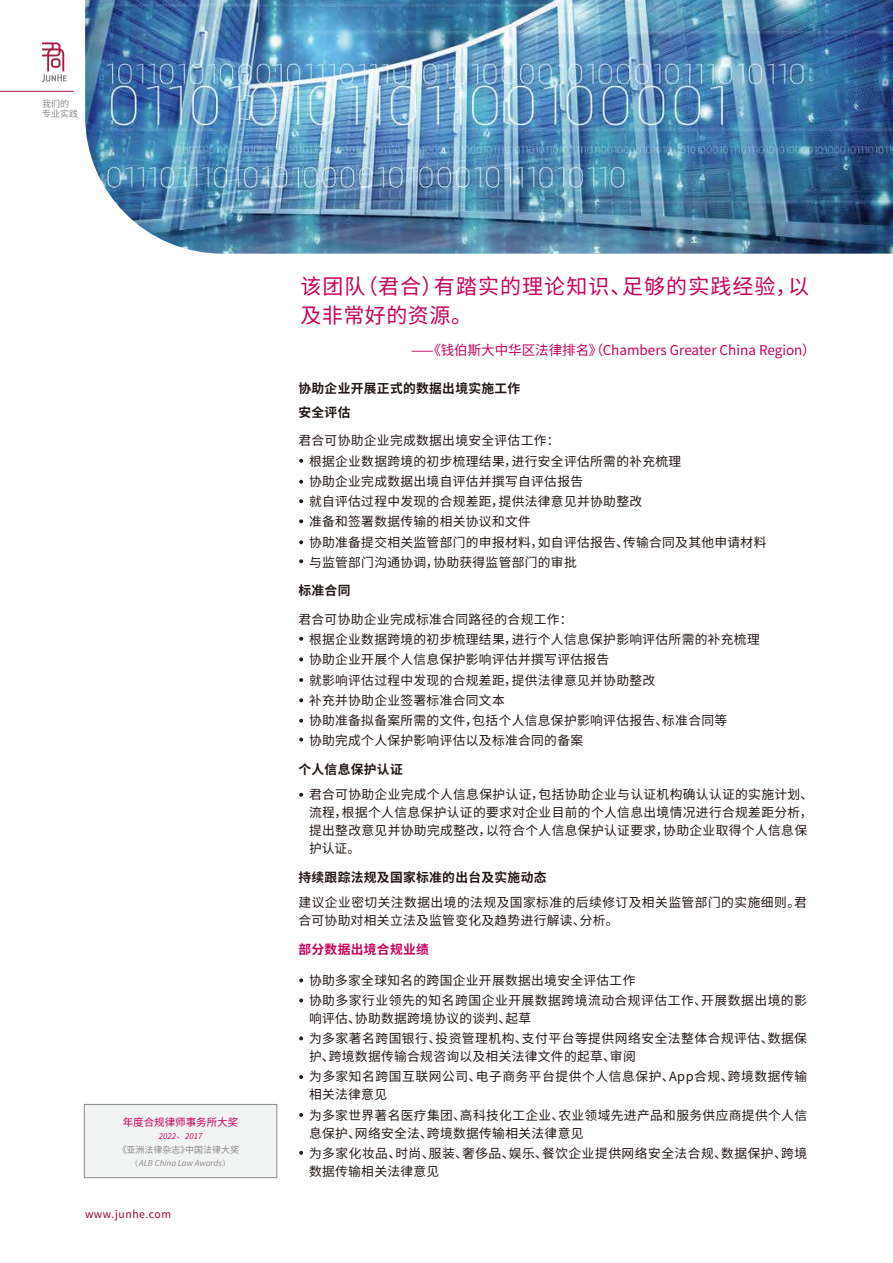
<style>
.page{position:relative;width:893px;height:1263px;background:#fff}
.page>*{position:absolute;margin:0;border:0;box-sizing:border-box;transform-origin:0 0}
.t1{font:21px/28.5px "Source Han Sans CN";letter-spacing:.05em;color:#c7005c}
.t2{font:13.5px "Source Han Sans CN";color:#c7005c}
.t3{font:12.75px/20.2px "Source Han Sans CN";letter-spacing:.025em;color:#221815}
.t4{font:12.75px/20.2px "Source Han Sans CN";letter-spacing:.045em;color:#221815}
.t5{font:700 12.75px/24px "Source Han Sans CN";letter-spacing:.025em;color:#221815}
.t6{font:700 12.75px "Source Han Sans CN";letter-spacing:.025em;color:#c7005c}
.t7{font:10.5px "Source Han Sans CN";letter-spacing:.05em;color:#930038}
.t8{font:10.5px "Source Han Sans CN";color:#c7005c}
.t9{font:9px/10.8px "Source Han Sans CN";color:#898989}
.t10{font:italic 9px "Source Sans Pro";color:#898989}
.t11{font:italic 9px "Source Sans Pro";color:#c7005c}
.s1{font-family:"Adobe Song Std";font-weight:300;font-style:normal}
</style>
<div class="page">
<svg style="left:42px;top:42px;width:25px;height:40px"></svg>
<hr style="left:0;top:91px;width:74px;height:1px;background:#a71e41">
<img style="left:85px;top:0;width:808px;height:254px">
<div style="left:84px;top:1104px;width:193px;height:74px;background:#f2f3f3;border:1px solid #898989"></div>
<svg style="left:299px;top:459px;width:4px;height:4px"></svg>
<svg style="left:299px;top:657px;width:4px;height:4px"></svg>
<svg style="left:299px;top:480px;width:4px;height:4px"></svg>
<svg style="left:299px;top:499px;width:4px;height:4px"></svg>
<svg style="left:299px;top:519px;width:4px;height:4px"></svg>
<svg style="left:299px;top:540px;width:4px;height:4px"></svg>
<svg style="left:299px;top:559px;width:4px;height:4px"></svg>
<svg style="left:299px;top:637px;width:4px;height:4px"></svg>
<svg style="left:299px;top:678px;width:4px;height:4px"></svg>
<svg style="left:299px;top:698px;width:4px;height:4px"></svg>
<svg style="left:299px;top:719px;width:4px;height:4px"></svg>
<svg style="left:299px;top:737px;width:4px;height:4px"></svg>
<svg style="left:299px;top:793px;width:4px;height:4px"></svg>
<svg style="left:299px;top:978px;width:4px;height:4px"></svg>
<svg style="left:299px;top:998px;width:4px;height:4px"></svg>
<svg style="left:299px;top:1036px;width:4px;height:4px"></svg>
<svg style="left:299px;top:1075px;width:4px;height:4px"></svg>
<svg style="left:299px;top:1113px;width:4px;height:4px"></svg>
<svg style="left:299px;top:1151px;width:4px;height:4px"></svg>
<p class="t9" style="left:42px;top:98px;width:37px">我们的专业实践</p>
<p class="t8" style="left:123px;top:1116px;width:117px">年度合规律师事务所大奖</p>
<p class="t11" style="left:159px;top:1131px;width:45px">2022<span class="s1">、</span>2017</p>
<p class="t9" style="left:118px;top:1144px;width:123px">《亚洲法律杂志》中国法律大奖</p>
<p class="t10" style="left:130px;top:1158px;width:102px"><span class="s1">（</span>ALB China Law Awards<span class="s1">）</span></p>
<p class="t7" style="left:85px;top:1208px;width:88px">www.junhe.com</p>
<h1 class="t1" style="left:300px;top:273px;width:510px">该团队（君合）有踏实的理论知识、足够的实践经验，以及非常好的资源。</h1>
<p class="t2" style="left:411px;top:342px;width:406px">⸺《钱伯斯大中华区法律排名》（Chambers Greater China Region）</p>
<p class="t5" style="left:298px;top:376px;width:223px">协助企业开展正式的数据出境实施工作安全评估</p>
<p class="t3" style="left:309px;top:431px;width:459px;text-indent:-11px">君合可协助企业完成数据出境安全评估工作：<br>根据企业数据跨境的初步梳理结果，进行安全评估所需的补充梳理<br>协助企业完成数据出境自评估并撰写自评估报告<br>就自评估过程中发现的合规差距，提供法律意见并协助整改<br>准备和签署数据传输的相关协议和文件<br>协助准备提交相关监管部门的申报材料，如自评估报告、传输合同及其他申请材料与监管部门沟通协调，协助获得监管部门的审批</p>
<p class="t5" style="left:298px;top:579px;width:53px">标准合同</p>
<p class="t3" style="left:309px;top:609px;width:452px;text-indent:-11px">君合可协助企业完成标准合同路径的合规工作：<br>根据企业数据跨境的初步梳理结果，进行个人信息保护影响评估所需的补充梳理协助企业开展个人信息保护影响评估并撰写评估报告<br>就影响评估过程中发现的合规差距，提供法律意见并协助整改<br>补充并协助企业签署标准合同文本<br>协助准备拟备案所需的文件，包括个人信息保护影响评估报告、标准合同等<br>协助完成个人保护影响评估以及标准合同的备案</p>
<p class="t5" style="left:298px;top:757px;width:106px">个人信息保护认证</p>
<p class="t3" style="left:309px;top:786px;width:506px;line-height:18px">君合可协助企业完成个人信息保护认证，包括协助企业与认证机构确认认证的实施计划、流程，根据个人信息保护认证的要求对企业目前的个人信息出境情况进行合规差距分析，提出整改意见并协助完成整改，以符合个人信息保护认证要求，协助企业取得个人信息保护认证。</p>
<p class="t5" style="left:298px;top:865px;width:249px">持续跟踪法规及国家标准的出台及实施动态</p>
<p class="t3" style="left:298px;top:894px;width:510px;line-height:18px">建议企业密切关注数据出境的法规及国家标准的后续修订及相关监管部门的实施细则。君合可协助对相关立法及监管变化及趋势进行解读、分析。</p>
<p class="t6" style="left:298px;top:942px;width:132px">部分数据出境合规业绩</p>
<p class="t3" style="left:309px;top:970px;width:499px">协助多家全球知名的跨国企业开展数据出境安全评估工作<br>协助多家行业领先的知名跨国企业开展数据跨境流动合规评估工作、开展数据出境的影</p>
<p class="t3" style="left:309px;top:1008px;width:499px">响评估、协助数据跨境协议的谈判、起草<br>为多家著名跨国银行、投资管理机构、支付平台等提供网络安全法整体合规评估、数据保</p>
<p class="t4" style="left:309px;top:1046px;width:500px">护、跨境数据传输合规咨询以及相关法律文件的起草、审阅<br>为多家知名跨国互联网公司、电子商务平台提供个人信息保护、App合规、跨境数据传输</p>
<p class="t3" style="left:309px;top:1085px;width:500px">相关法律意见<br>为多家世界著名医疗集团、高科技化工企业、农业领域先进产品和服务供应商提供个人信</p>
<p class="t3" style="left:309px;top:1123px;width:500px">息保护、网络安全法、跨境数据传输相关法律意见<br>为多家化妆品、时尚、服装、奢侈品、娱乐、餐饮企业提供网络安全法合规、数据保护、跨境</p>
<p class="t3" style="left:309px;top:1161px;width:132px">数据传输相关法律意见</p>
</div>
